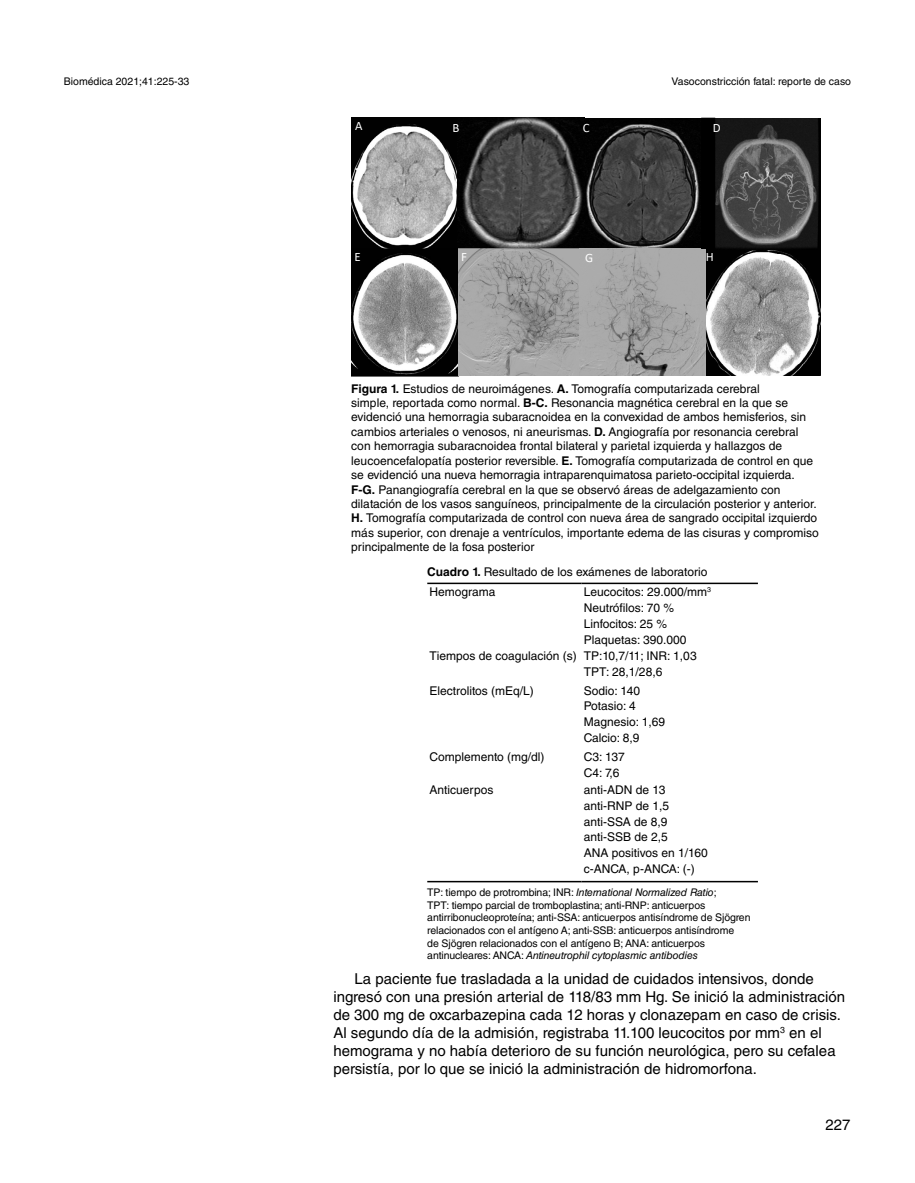
<style>
.page{position:relative;width:915px;height:1183px;background:#fff}
.page>*{position:absolute;margin:0;border:0;box-sizing:border-box;transform-origin:0 0}
.t1{font:15px/18px "Helvetica LT Std";color:#000}
.t2{font:12.75px "Calibri";color:#fff}
.t3{font:12px/14.4px "Helvetica LT Std";color:#000}
.t4{font:10.5px/12.6px "Helvetica LT Std";letter-spacing:-.01em;color:#000}
.s1{font-weight:700}
.s2{font-style:italic}
</style>
<div class="page">
<img style="left:351px;top:118px;width:106px;height:130px">
<img style="left:584px;top:118px;width:117px;height:130px">
<img style="left:457px;top:118px;width:127px;height:131px">
<svg style="left:351px;top:248px;width:107px;height:128px;background:#787878"></svg>
<img style="left:458px;top:249px;width:121px;height:127px">
<img style="left:579px;top:248px;width:241px;height:128px">
<img style="left:711px;top:118px;width:109px;height:131px">
<div style="left:701px;top:118px;width:13px;height:130px;background:#000"></div>
<hr style="left:427px;top:582px;width:154px;height:2px;background:#000">
<hr style="left:581px;top:582px;width:176px;height:2px;background:#000">
<hr style="left:427px;top:880px;width:154px;height:2px;background:#000">
<hr style="left:581px;top:880px;width:176px;height:2px;background:#000">
<p class="t4" style="left:64px;top:75px;width:127px">Biomédica 2021;41:225-33</p>
<p class="t4" style="left:671px;top:75px;width:181px">Vasoconstricción fatal: reporte de caso</p>
<p class="t2" style="left:355px;top:117px;width:9px">A</p>
<p class="t2" style="left:452px;top:118px;width:8px">B</p>
<p class="t2" style="left:582px;top:118px;width:8px">C</p>
<p class="t2" style="left:709px;top:120px;width:9px">D</p>
<p class="t2" style="left:712px;top:119px;width:9px">D</p>
<p class="t2" style="left:354px;top:248px;width:8px">E</p>
<p class="t2" style="left:461px;top:248px;width:7px">F</p>
<p class="t2" style="left:585px;top:248px;width:10px">G</p>
<p class="t2" style="left:705px;top:247px;width:9px">H</p>
<p class="t3" style="left:351px;top:381px;width:468px"><span class="s1">Figura 1.</span> Estudios de neuroimágenes. <span class="s1">A.</span> Tomografía computarizada cerebral<br>simple, reportada como normal. <span class="s1">B-C.</span> Resonancia magnética cerebral en la que se evidenció una hemorragia subaracnoidea en la convexidad de ambos hemisferios, sin cambios arteriales o venosos, ni aneurismas. <span class="s1">D.</span> Angiografía por resonancia cerebral con hemorragia subaracnoidea frontal bilateral y parietal izquierda y hallazgos de leucoencefalopatía posterior reversible. <span class="s1">E.</span> Tomografía computarizada de control en que se evidenció una nueva hemorragia intraparenquimatosa parieto-occipital izquierda.<br><span class="s1">F-G.</span> Panangiografía cerebral en la que se observó áreas de adelgazamiento con dilatación de los vasos sanguíneos, principalmente de la circulación posterior y anterior.<br><span class="s1">H.</span> Tomografía computarizada de control con nueva área de sangrado occipital izquierdo más superior, con drenaje a ventrículos, importante edema de las cisuras y compromiso principalmente de la fosa posterior</p>
<p class="t3" style="left:427px;top:564px;width:282px"><span class="s1">Cuadro 1.</span> Resultado de los exámenes de laboratorio</p>
<p class="t3" style="left:429px;top:584px;width:67px">Hemograma</p>
<p class="t3" style="left:583px;top:584px;width:129px">Leucocitos: 29.000/mm<sup>3</sup></p>
<p class="t3" style="left:583px;top:600px;width:92px">Neutrófilos: 70 %</p>
<p class="t3" style="left:583px;top:616px;width:85px">Linfocitos: 25 %</p>
<p class="t3" style="left:583px;top:632px;width:104px">Plaquetas: 390.000</p>
<p class="t3" style="left:429px;top:648px;width:268px">Tiempos de coagulación (s) TP:10,7/11; INR: 1,03</p>
<p class="t3" style="left:583px;top:664px;width:80px">TPT: 28,1/28,6</p>
<p class="t3" style="left:429px;top:683px;width:106px">Electrolitos (mEq/L)</p>
<p class="t3" style="left:583px;top:682px;width:83px;line-height:15.8px">Sodio: 140<br>Potasio: 4<br>Magnesio: 1,69<br>Calcio: 8,9</p>
<p class="t3" style="left:429px;top:749px;width:116px">Complemento (mg/dl)</p>
<p class="t3" style="left:583px;top:748px;width:42px;line-height:15.8px">C3: 137<br>C4: 7,6</p>
<p class="t3" style="left:429px;top:782px;width:65px">Anticuerpos</p>
<p class="t3" style="left:583px;top:781px;width:125px;line-height:15.8px">anti-ADN de 13 anti-RNP de 1,5 anti-SSA de 8,9 anti-SSB de 2,5<br>ANA positivos en 1/160 c-ANCA, p-ANCA: (-)</p>
<p class="t4" style="left:427px;top:885px;width:324px">TP: tiempo de protrombina; INR: <span class="s2">International Normalized Ratio</span>;<br>TPT: tiempo parcial de tromboplastina; anti-RNP: anticuerpos antirribonucleoproteína; anti-SSA: anticuerpos antisíndrome de Sjögren relacionados con el antígeno A; anti-SSB: anticuerpos antisíndrome<br>de Sjögren relacionados con el antígeno B; ANA: anticuerpos antinucleares: ANCA: <span class="s2">Antineutrophil cytoplasmic antibodies</span></p>
<p class="t1" style="left:333px;top:969px;width:513px;text-indent:21px">La paciente fue trasladada a la unidad de cuidados intensivos, donde ingresó con una presión arterial de 118/83 mm Hg. Se inició la administración de 300 mg de oxcarbazepina cada 12 horas y clonazepam en caso de crisis.<br>Al segundo día de la admisión, registraba 11.100 leucocitos por mm<sup>3</sup> en el hemograma y no había deterioro de su función neurológica, pero su cefalea persistía, por lo que se inició la administración de hidromorfona.</p>
<p class="t1" style="left:825px;top:1115px;width:27px">227</p>
</div>
